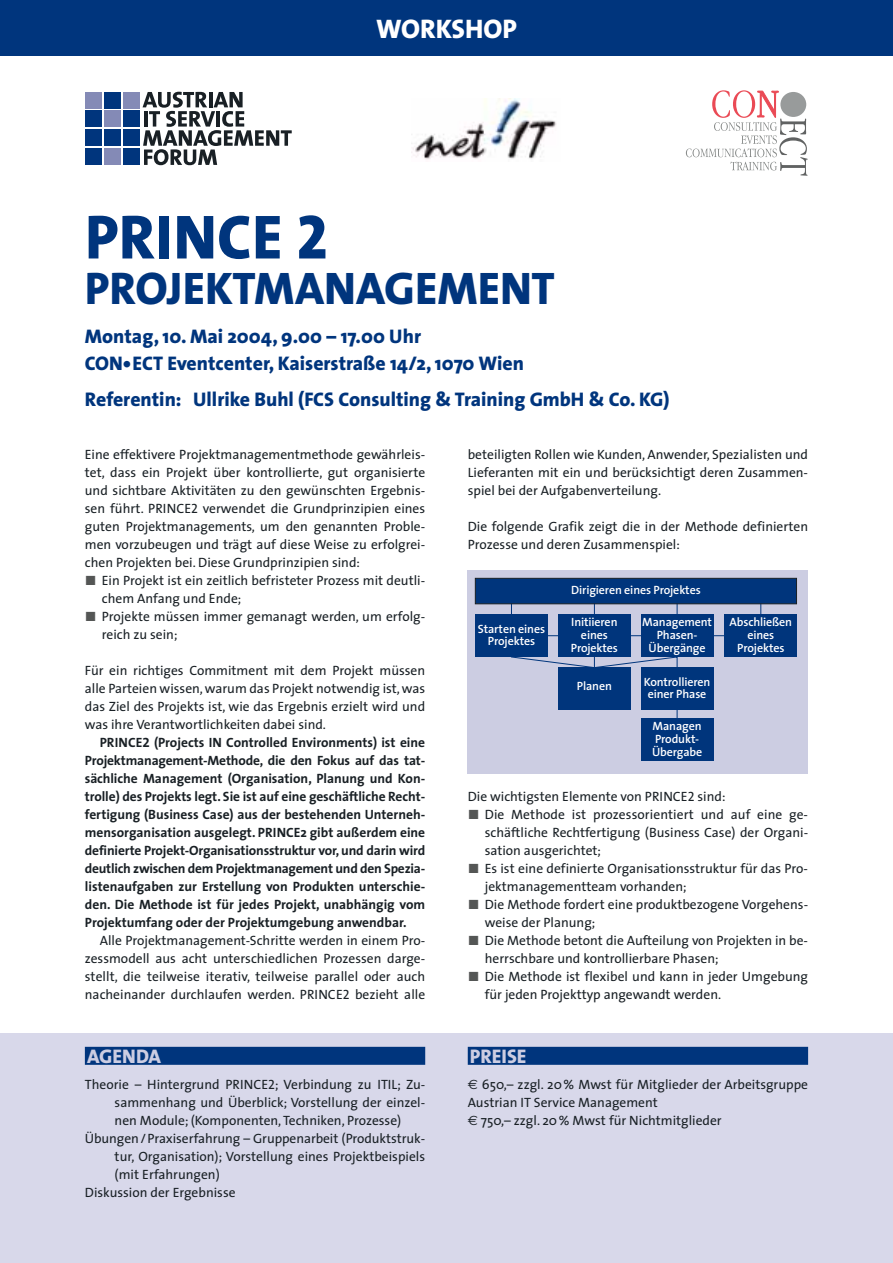
<style>
.page{position:relative;width:893px;height:1263px;background:#fff}
.page>*{position:absolute;margin:0;border:0;box-sizing:border-box;transform-origin:0 0}
.t1{font:62.85px "The Sans Extra Bold Caps";color:#00357d}
.t2{font:45.9px "The Sans Extra Bold Caps";color:#00357d}
.t3{font:800 27px "The Sans";color:#fff}
.t4{font:800 19.8px/27.2px "The Sans";color:#00357d}
.t5{font:800 19.8px "The Sans";color:#cccde2}
.t6{font:13.5px/18px "The Sans";color:#192025;text-align:justify}
.t7{font:700 13.5px/18px "The Sans";color:#192025;text-align:justify}
.t8{font:600 12px/12.8px "The Sans";letter-spacing:-.01em;color:#fff;text-align:center}
.s1{font-family:"The Sans Caps"}
.s2{font-family:"The Sans Expert";color:#545655}
.s3{font-family:"The Sans Bold Expert";font-weight:400}
.s4{font-family:"Euro Sans"}
</style>
<div class="page">
<div style="left:0;top:1033px;width:892px;height:230px;background:#d8d8ea"></div>
<div style="left:0;top:1px;width:892px;height:55px;background:#00357d"></div>
<div style="left:85px;top:92px;width:16px;height:16px;background:#848ab6"></div>
<div style="left:104px;top:92px;width:16px;height:16px;background:#00357d"></div>
<div style="left:123px;top:92px;width:16px;height:16px;background:#848ab6"></div>
<div style="left:85px;top:111px;width:16px;height:16px;background:#00357d"></div>
<div style="left:104px;top:111px;width:16px;height:16px;background:#848ab6"></div>
<div style="left:123px;top:111px;width:16px;height:16px;background:#00357d"></div>
<div style="left:85px;top:130px;width:16px;height:16px;background:#00357d"></div>
<div style="left:104px;top:130px;width:16px;height:16px;background:#00357d"></div>
<div style="left:123px;top:130px;width:16px;height:16px;background:#00357d"></div>
<div style="left:85px;top:149px;width:16px;height:16px;background:#00357d"></div>
<div style="left:104px;top:149px;width:16px;height:16px;background:#848ab6"></div>
<div style="left:123px;top:149px;width:16px;height:16px;background:#00357d"></div>
<svg style="left:142px;top:92px;width:150px;height:73px"></svg>
<svg style="left:686px;top:90px;width:121px;height:86px"></svg>
<div style="left:468px;top:570px;width:340px;height:204px;background:#cccde2"></div>
<svg style="left:510px;top:604px;width:251px;height:138px"></svg>
<div style="left:475px;top:578px;width:321px;height:26px;background:#00357c;border:1px solid #192025"></div>
<div style="left:475px;top:614px;width:72px;height:43px;background:#00357c"></div>
<div style="left:558px;top:614px;width:72px;height:43px;background:#00357c"></div>
<div style="left:641px;top:614px;width:72px;height:43px;background:#00357c"></div>
<div style="left:724px;top:614px;width:73px;height:43px;background:#00357c"></div>
<div style="left:558px;top:668px;width:72px;height:42px;background:#00357c"></div>
<div style="left:641px;top:668px;width:72px;height:42px;background:#00357c"></div>
<div style="left:641px;top:719px;width:72px;height:42px;background:#00357c"></div>
<div style="left:85px;top:1047px;width:340px;height:18px;background:#00357d"></div>
<img style="left:411px;top:99px;width:146px;height:61px">
<div style="left:468px;top:1047px;width:340px;height:18px;background:#00357d"></div>
<h3 class="t3" style="left:376px;top:19px;width:142px">WORKSHOP</h3>
<h1 class="t1" style="left:85px;top:200px;width:244px">PRINCE 2</h1>
<h2 class="t2" style="left:85px;top:262px;width:471px">PROJEKTMANAGEMENT</h2>
<h3 class="t4" style="left:85px;top:325px;width:440px">Montag, 10. Mai 2004, 9.00 – 17.00 Uhr<br>CON•ECT Eventcenter, Kaiserstraße 14/2, 1070 Wien</h3>
<h3 class="t4" style="left:85px;top:387px;width:586px">Referentin: Ullrike Buhl (FCS Consulting &amp; Training GmbH &amp; Co. KG)</h3>
<p class="t6" style="left:85px;top:447px;width:342px">Eine effektivere Projektmanagementmethode gewährleis-</p>
<p class="t6" style="left:85px;top:465px;width:342px">tet, dass ein Projekt über kontrollierte, gut organisierte</p>
<p class="t6" style="left:85px;top:483px;width:342px">und sichtbare Aktivitäten zu den gewünschten Ergebnis-</p>
<p class="t6" style="left:85px;top:501px;width:342px">sen führt. PRINCE<span class="s1">2</span> verwendet die Grundprinzipien eines</p>
<p class="t6" style="left:85px;top:519px;width:342px">guten Projektmanagements, um den genannten Proble-</p>
<p class="t6" style="left:85px;top:537px;width:342px">men vorzubeugen und trägt auf diese Weise zu erfolgrei-</p>
<p class="t6" style="left:85px;top:555px;width:277px">chen Projekten bei. Diese Grundprinzipien sind:</p>
<p class="t6" style="left:85px;top:573px;width:342px"><span class="s2">ó</span> Ein Projekt ist ein zeitlich befristeter Prozess mit deutli-</p>
<p class="t6" style="left:102px;top:591px;width:141px">chem Anfang und Ende;</p>
<p class="t6" style="left:85px;top:609px;width:342px"><span class="s2">ó</span> Projekte müssen immer gemanagt werden, um erfolg-</p>
<p class="t6" style="left:102px;top:627px;width:77px">reich zu sein;</p>
<p class="t6" style="left:85px;top:663px;width:342px">Für ein richtiges Commitment mit dem Projekt müssen alle Parteien wissen, warum das Projekt notwendig ist, was das Ziel des Projekts ist, wie das Ergebnis erzielt wird und was ihre Verantwortlichkeiten dabei sind.</p>
<p class="t7" style="left:85px;top:735px;width:342px;text-indent:15px">PRINCE<span class="s3">2</span> (Projects IN Controlled Environments) ist eine Projektmanagement-Methode, die den Fokus auf das tat&shy;sächliche Management (Organisation, Planung und Kon&shy;trolle) des Projekts legt. Sie ist auf eine geschäftliche Recht&shy;fertigung (Business Case) aus der bestehenden Unterneh&shy;mensorganisation ausgelegt. PRINCE2 gibt außerdem eine definierte Projekt-Organisationsstruktur vor, und darin wird deutlich zwischen dem Projektmanagement und den Spezia&shy;listenaufgaben zur Erstellung von Produkten unterschie&shy;den. Die Methode ist für jedes Projekt, unabhängig vom Projektumfang oder der Projektumgebung anwendbar.</p>
<p class="t6" style="left:85px;top:933px;width:342px;text-indent:15px">Alle Projektmanagement-Schritte werden in einem Pro&shy;zessmodell aus acht unterschiedlichen Prozessen darge&shy;stellt, die teilweise iterativ, teilweise parallel oder auch nacheinander durchlaufen werden. PRINCE<span class="s1">2</span> bezieht alle</p>
<h3 class="t5" style="left:87px;top:1049px;width:76px">AGENDA</h3>
<p class="t6" style="left:85px;top:1077px;width:342px">Theorie – Hintergrund PRINCE<span class="s1">2;</span> Verbindung zu ITIL; Zu-</p>
<p class="t6" style="left:115px;top:1095px;width:312px">sammenhang und Überblick; Vorstellung der einzel-</p>
<p class="t6" style="left:115px;top:1113px;width:288px">nen Module; (Komponenten, Techniken, Prozesse)</p>
<p class="t6" style="left:85px;top:1131px;width:342px">Übungen / Praxiserfahrung – Gruppenarbeit (Produktstruk-</p>
<p class="t6" style="left:115px;top:1149px;width:312px">tur, Organisation); Vorstellung eines Projektbeispiels</p>
<p class="t6" style="left:115px;top:1167px;width:107px">(mit Erfahrungen)</p>
<p class="t6" style="left:85px;top:1185px;width:152px">Diskussion der Ergebnisse</p>
<p class="t6" style="left:468px;top:447px;width:342px">beteiligten Rollen wie Kunden, Anwender, Spezialisten und Lieferanten mit ein und berücksichtigt deren Zusammen&shy;spiel bei der Aufgabenverteilung.</p>
<p class="t6" style="left:468px;top:519px;width:342px">Die folgende Grafik zeigt die in der Methode definierten<br>Prozesse und deren Zusammenspiel:</p>
<p class="t8" style="left:571px;top:585px;width:131px">Dirigieren eines Projektes</p>
<p class="t8" style="left:478px;top:623px;width:69px">Starten eines<br>Projektes</p>
<p class="t8" style="left:571px;top:617px;width:49px">Initiieren eines<br>Projektes</p>
<p class="t8" style="left:642px;top:617px;width:71px">Management<br>Phasen-<br>Übergänge</p>
<p class="t8" style="left:729px;top:617px;width:64px">Abschließen eines<br>Projektes</p>
<p class="t8" style="left:577px;top:681px;width:37px">Planen</p>
<p class="t8" style="left:644px;top:676px;width:68px">Kontrollieren einer Phase</p>
<p class="t8" style="left:652px;top:721px;width:52px;text-align:left">Managen<br>Produkt-<br>Übergabe</p>
<p class="t6" style="left:468px;top:789px;width:259px">Die wichtigsten Elemente von PRINCE<span class="s1">2</span> sind:</p>
<p class="t6" style="left:468px;top:807px;width:342px"><span class="s2">ó</span> Die Methode ist prozessorientiert und auf eine ge-</p>
<p class="t6" style="left:485px;top:825px;width:325px">schäftliche Rechtfertigung (Business Case) der Organi-</p>
<p class="t6" style="left:485px;top:843px;width:118px">sation ausgerichtet;</p>
<p class="t6" style="left:468px;top:861px;width:342px"><span class="s2">ó</span> Es ist eine definierte Organisationsstruktur für das Pro-</p>
<p class="t6" style="left:485px;top:879px;width:203px">jektmanagementteam vorhanden;</p>
<p class="t6" style="left:468px;top:897px;width:342px"><span class="s2">ó</span> Die Methode fordert eine produktbezogene Vorgehens-</p>
<p class="t6" style="left:485px;top:915px;width:112px">weise der Planung;</p>
<p class="t6" style="left:468px;top:933px;width:342px"><span class="s2">ó</span> Die Methode betont die Aufteilung von Projekten in be-</p>
<p class="t6" style="left:485px;top:951px;width:235px">herrschbare und kontrollierbare Phasen;</p>
<p class="t6" style="left:468px;top:969px;width:342px"><span class="s2">ó</span> Die Methode ist flexibel und kann in jeder Umgebung</p>
<p class="t6" style="left:485px;top:987px;width:238px">für jeden Projekttyp angewandt werden.</p>
<h3 class="t5" style="left:470px;top:1049px;width:58px">PREISE</h3>
<p class="t6" style="left:468px;top:1077px;width:342px;text-align:left"><span class="s4">€</span> 650,– zzgl. 20 % Mwst für Mitglieder der Arbeitsgruppe<br>Austrian IT Service Management<br><span class="s4">€</span> 750,– zzgl. 20 % Mwst für Nichtmitglieder</p>
</div>
